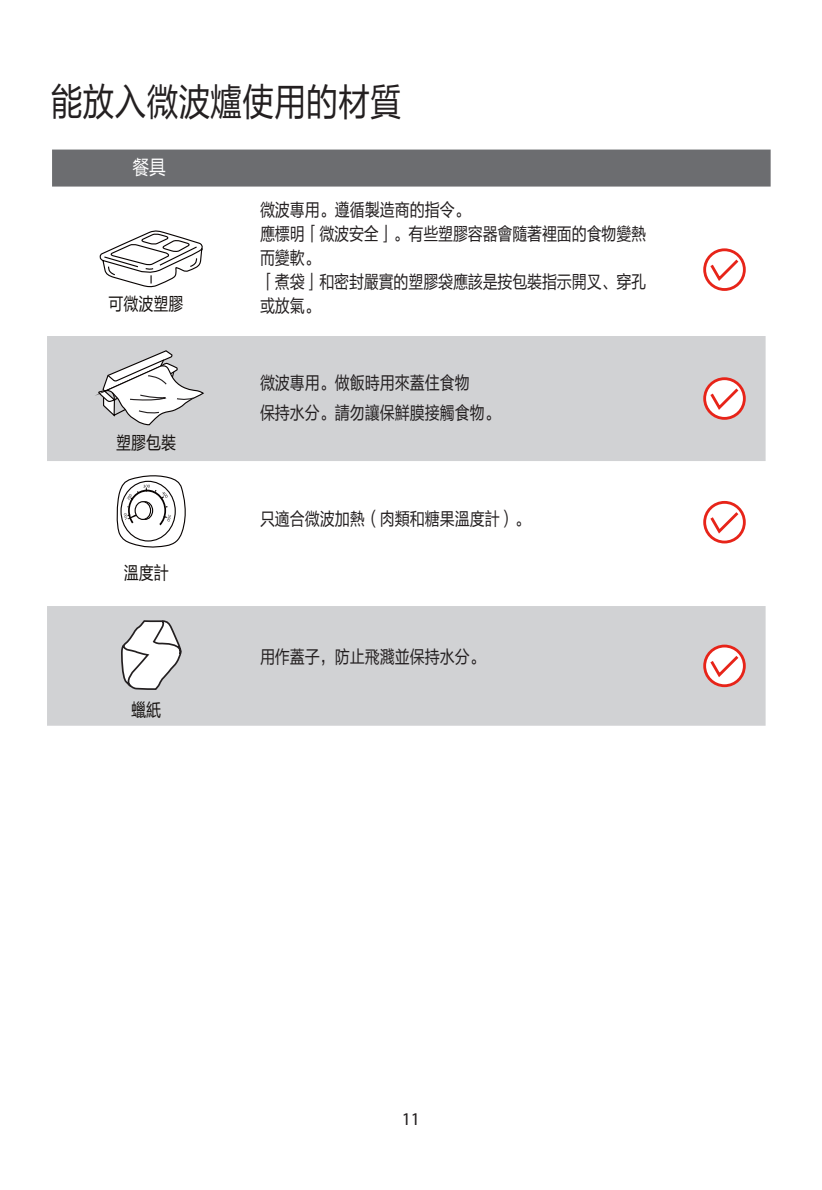
<style>
.page{position:relative;width:822px;height:1190px;background:#fff}
.page>*{position:absolute;margin:0;border:0;box-sizing:border-box;transform-origin:0 0}
.t1{font:38.2px "FZLTHK GBK1 0";color:#231f20;scale:.83 1}
.t2{font:20px "FZLTHK GBK1 0";color:#fff;scale:.83 1}
.t3{font:18px/24px "FZLTHK GBK1 0";color:#231f20;scale:.83 1}
.t4{font:18px "FZLTHK GBK1 0";color:#14100e;scale:.83 1}
.t5{font:18px "Myriad Pro";color:#231f20}
</style>
<div class="page">
<svg style="left:47px;top:336px;width:719px;height:390px;fill:#d1d2d4"></svg>
<svg style="left:703px;top:248px;width:43px;height:43px"></svg>
<svg style="left:702px;top:376px;width:45px;height:45px"></svg>
<svg style="left:702px;top:500px;width:45px;height:45px"></svg>
<svg style="left:702px;top:643px;width:45px;height:46px"></svg>
<svg style="left:99px;top:230px;width:104px;height:58px"></svg>
<svg style="left:97px;top:350px;width:107px;height:76px"></svg>
<svg style="left:114px;top:474px;width:74px;height:75px"></svg>
<svg style="left:120px;top:619px;width:63px;height:72px"></svg>
<div style="left:52px;top:150px;width:719px;height:37px;background:#6c6d70"></div>
<h1 class="t1" style="left:51px;top:81px;width:424px">能放入微波爐使用的材質</h1>
<p class="t2" style="left:132px;top:156px;width:42px">餐具</p>
<p class="t4" style="left:108px;top:294px;width:92px">可微波塑膠</p>
<p class="t4" style="left:116px;top:433px;width:74px">塑膠包裝</p>
<p class="t4" style="left:124px;top:563px;width:56px">溫度計</p>
<p class="t4" style="left:131px;top:700px;width:38px">蠟紙</p>
<p class="t3" style="left:260px;top:198px;width:467px">微波專用。遵循製造商的指令。<br>應標明「微波安全」。有些塑膠容器會隨著裡面的食物變熱而變軟。<br>「煮袋」和密封嚴實的塑膠袋應該是按包裝指示開叉、穿孔或放氣。</p>
<p class="t3" style="left:260px;top:368px;width:291px;line-height:30px">微波專用。做飯時用來蓋住食物<br>保持水分。請勿讓保鮮膜接觸食物。</p>
<p class="t3" style="left:260px;top:507px;width:327px">只適合微波加熱（肉類和糖果溫度計）。</p>
<p class="t3" style="left:260px;top:646px;width:273px">用作蓋子，防止飛濺並保持水分。</p>
<p class="t5" style="left:402px;top:1108px;width:20px">11</p>
</div>
